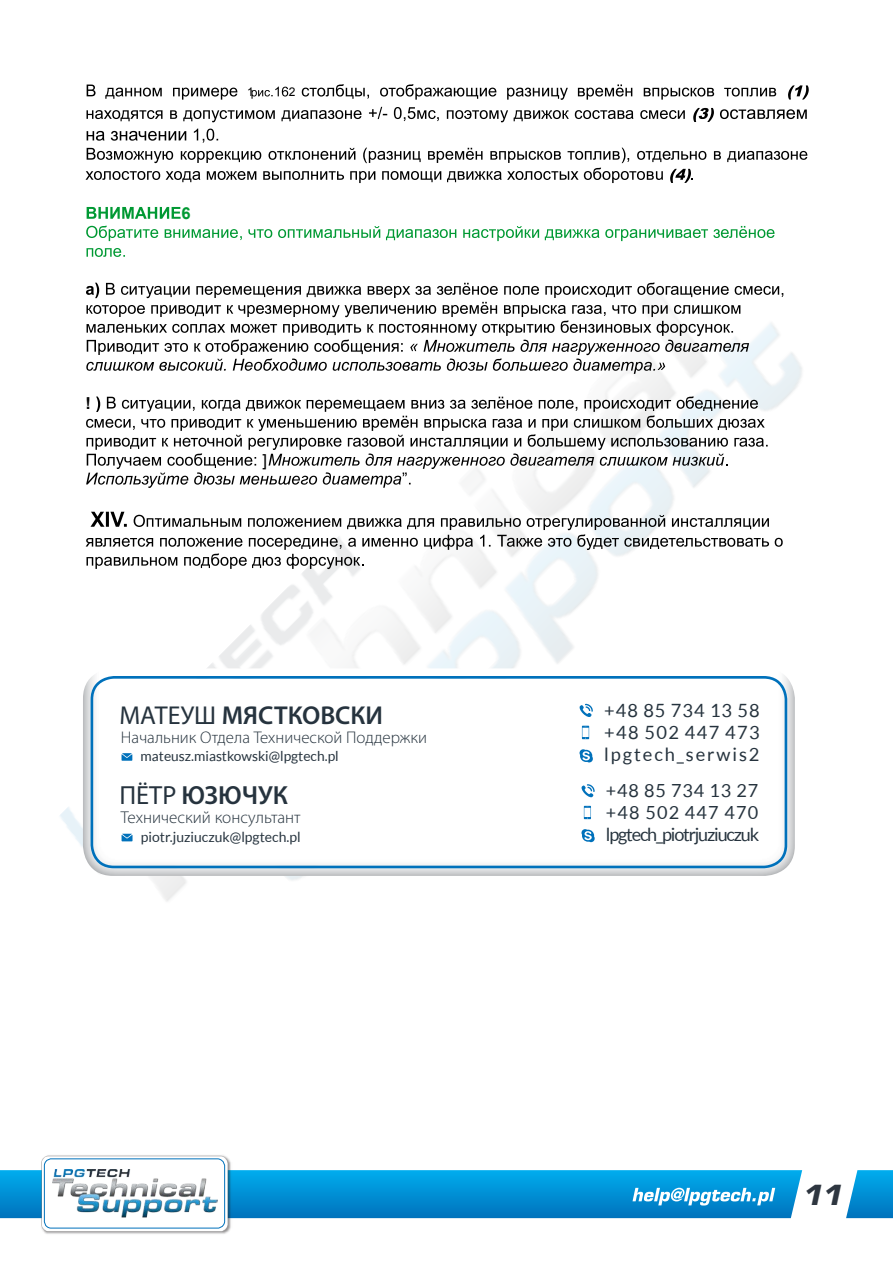
<style>
.page{position:relative;width:893px;height:1263px;background:#fff}
.page>*{position:absolute;margin:0;border:0;box-sizing:border-box;transform-origin:0 0}
.t1{font:italic 700 27px "Eurostile LT Std";color:#2e3640}
.t2{font:600 26.25px "Myriad Pro";color:#26333e}
.t3{font:600 25.95px "Myriad Pro";color:#26333e}
.t4{font:18.3px/21.9px "Lato";letter-spacing:.07em;color:#26333e;text-align:justify}
.t5{font:18.15px/21.8px "Lato";letter-spacing:-.065em;color:#26333e;text-align:justify}
.t6{font:300 17.1px "Myriad Pro";color:#26333e}
.t7{font:300 16.95px "Myriad Pro";color:#26333e}
.t8{font:700 16.5px "Arial";color:#093}
.t9{font:700 16.5px "Arial";color:#000}
.t10{font:16.5px "Arial";color:#000}
.t11{font:13.95px "Lato";color:#26333e}
.t12{font:13.8px "Lato";color:#26333e}
.t13{font:12px "Arial";color:#000}
.s1{font-weight:400}
</style>
<div class="page">
<svg style="left:846px;top:1170px;width:47px;height:48px;background:#209cd9"></svg>
<svg style="left:0;top:1170px;width:802px;height:48px;background:#0b94d6"></svg>
<img style="left:40px;top:1155px;width:192px;height:79px">
<div style="left:44px;top:1159px;width:181px;height:69px;background:#fff;border-radius:7px"></div>
<div style="left:44px;top:1158px;width:181px;height:70px;border:1px solid #0071bb;border-radius:7px"></div>
<img style="left:52px;top:1170px;width:165px;height:47px">
<img style="left:83px;top:668px;width:712px;height:208px">
<svg style="left:91px;top:676px;width:696px;height:192px"></svg>
<svg style="left:579px;top:704px;width:14px;height:14px"></svg>
<svg style="left:582px;top:726px;width:7px;height:13px"></svg>
<svg style="left:579px;top:749px;width:14px;height:13px"></svg>
<svg style="left:122px;top:753px;width:10px;height:8px"></svg>
<svg style="left:581px;top:784px;width:14px;height:14px"></svg>
<svg style="left:584px;top:806px;width:7px;height:13px"></svg>
<svg style="left:581px;top:829px;width:14px;height:13px"></svg>
<svg style="left:122px;top:834px;width:11px;height:7px"></svg>
<svg style="left:87px;top:85px;width:150px;height:15px"></svg>
<svg style="left:251px;top:87px;width:37px;height:12px"></svg>
<svg style="left:302px;top:84px;width:474px;height:16px"></svg>
<svg style="left:788px;top:85px;width:21px;height:15px"></svg>
<svg style="left:87px;top:110px;width:274px;height:12px"></svg>
<svg style="left:369px;top:107px;width:70px;height:14px"></svg>
<svg style="left:447px;top:110px;width:238px;height:12px"></svg>
<svg style="left:693px;top:108px;width:21px;height:14px"></svg>
<svg style="left:720px;top:109px;width:87px;height:10px"></svg>
<svg style="left:86px;top:129px;width:721px;height:54px"></svg>
<svg style="left:87px;top:207px;width:94px;height:12px"></svg>
<svg style="left:86px;top:226px;width:156px;height:15px"></svg>
<svg style="left:248px;top:226px;width:526px;height:15px"></svg>
<svg style="left:87px;top:248px;width:38px;height:9px"></svg>
<svg style="left:86px;top:283px;width:697px;height:91px"></svg>
<svg style="left:86px;top:396px;width:682px;height:92px"></svg>
<svg style="left:86px;top:512px;width:697px;height:57px"></svg>
<p class="t9" style="left:85px;top:392px;width:7px">!</p>
<p class="t8" style="left:182px;top:202px;width:11px">6</p>
<p class="t13" style="left:247px;top:84px;width:8px">1</p>
<p class="t13" style="left:289px;top:84px;width:8px">2</p>
<p class="t10" style="left:262px;top:449px;width:6px">]</p>
<h3 class="t3" style="left:119px;top:698px;width:265px"><span class="s1">МАТЕУШ</span> МЯСТКОВСКИ</h3>
<p class="t7" style="left:121px;top:728px;width:308px">Начальник Отдела Технической Поддержки</p>
<p class="t12" style="left:141px;top:748px;width:200px">mateusz.miastkowski@lpgtech.pl</p>
<h2 class="t2" style="left:119px;top:778px;width:170px"><span class="s1">ПЁТР</span> ЮЗЮЧУК</h2>
<p class="t6" style="left:121px;top:808px;width:181px">Технический консультант</p>
<p class="t11" style="left:141px;top:829px;width:161px">piotr.juziuczuk@lpgtech.pl</p>
<p class="t4" style="left:604px;top:699px;width:157px">+48 85 734 13 58 +48 502 447 473 lpgtech_serwis2</p>
<p class="t5" style="left:606px;top:780px;width:155px">+48 85 734 13 27 +48 502 447 470 lpgtech_piotrjuziuczuk</p>
<h1 class="t1" style="left:802px;top:1179px;width:40px">11</h1>
</div>
